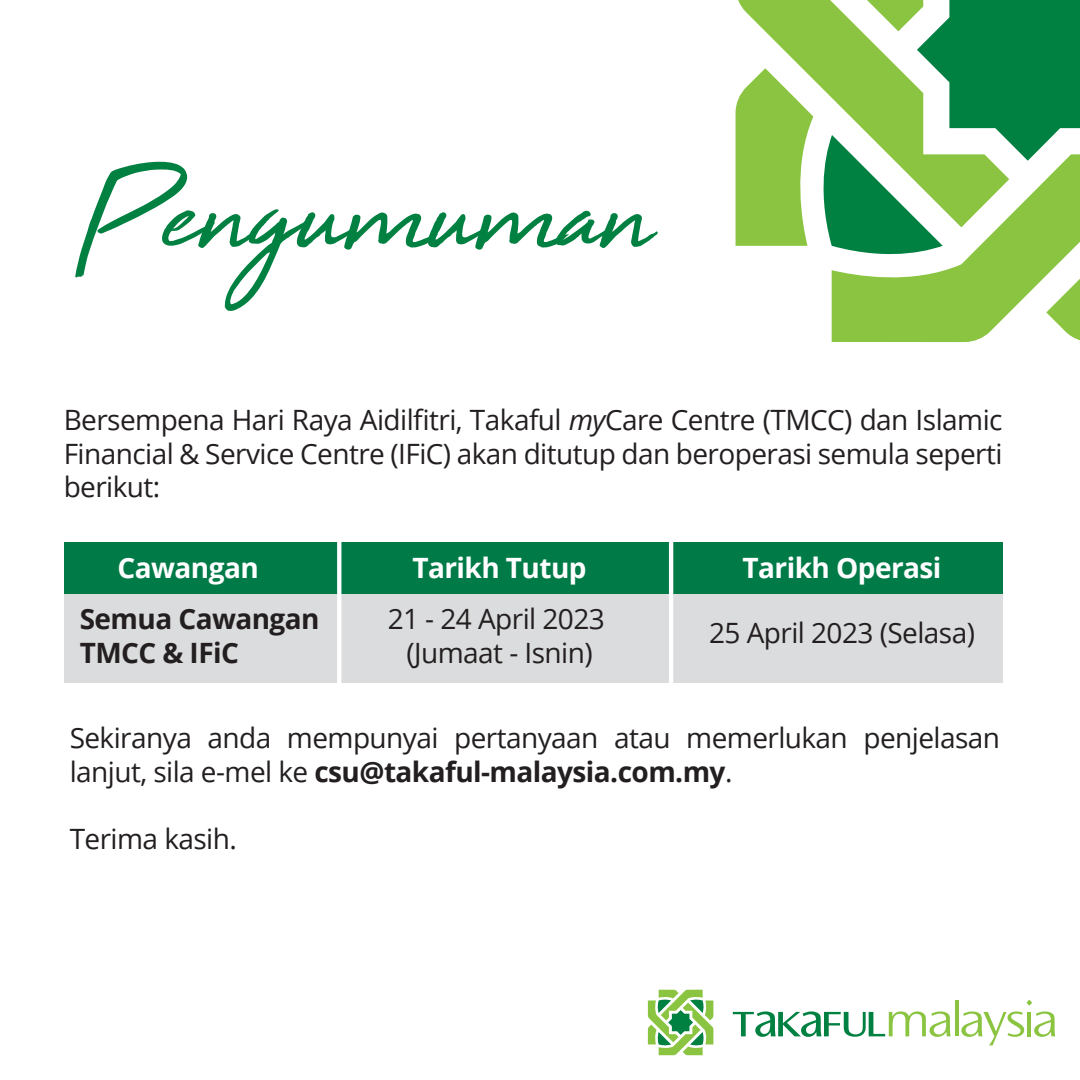
<style>
.page{position:relative;width:1080px;height:1080px;background:#fff}
.page>*{position:absolute;margin:0;border:0;box-sizing:border-box;transform-origin:0 0}
.t1{font:137.8px "High Tide";letter-spacing:-.02em;color:#008041}
.t2{font:28px/33.6px "Open Sans";letter-spacing:-.02em;color:#231f20}
.t3{font:700 28px "Open Sans";letter-spacing:-.02em;color:#fff}
.t4{font:700 28px "Open Sans";letter-spacing:-.02em;color:#231f20}
.s1{font-style:italic}
.s2{font-weight:700}
</style>
<div class="page">
<svg style="left:733px;top:1011px;width:218px;height:26px"></svg>
<hr style="left:955px;top:1001px;width:3px;height:35px;background:#8ac440">
<svg style="left:961px;top:1000px;width:94px;height:45px"></svg>
<svg style="left:648px;top:990px;width:65px;height:65px"></svg>
<svg style="left:736px;top:0;width:344px;height:342px"></svg>
<div style="left:64px;top:558px;width:939px;height:125px;background:#dbdcdd"></div>
<div style="left:64px;top:542px;width:939px;height:52px;background:#007b48"></div>
<hr style="left:337px;top:540px;width:4px;height:151px;background:#fff">
<hr style="left:669px;top:540px;width:4px;height:151px;background:#fff">
<h1 class="t1" style="left:72px;top:119px;width:582px">Pengumuman</h1>
<p class="t2" style="left:64px;top:402px;width:940px;text-align:justify">Bersempena Hari Raya Aidilfitri, Takaful <span class="s1">my</span>Care Centre (TMCC) dan Islamic Financial &amp; Service Centre (IFiC) akan ditutup dan beroperasi semula seperti berikut:</p>
<p class="t3" style="left:118px;top:548px;width:143px">Cawangan</p>
<p class="t3" style="left:413px;top:548px;width:176px">Tarikh Tutup</p>
<p class="t3" style="left:743px;top:548px;width:200px">Tarikh Operasi</p>
<p class="t4" style="left:80px;top:599px;width:241px">Semua Cawangan</p>
<p class="t2" style="left:388px;top:601px;width:219px">21 - 24 April 2023</p>
<p class="t4" style="left:80px;top:633px;width:161px">TMCC &amp; IFiC</p>
<p class="t2" style="left:407px;top:635px;width:188px">(Jumaat - Isnin)</p>
<p class="t2" style="left:709px;top:615px;width:267px">25 April 2023 (Selasa)</p>
<p class="t2" style="left:70px;top:721px;width:932px">Sekiranya anda mempunyai pertanyaan atau memerlukan penjelasan lanjut, sila e-mel ke <span class="s2">csu@takaful-malaysia.com.my</span>.</p>
<p class="t2" style="left:70px;top:822px;width:169px">Terima kasih.</p>
</div>
